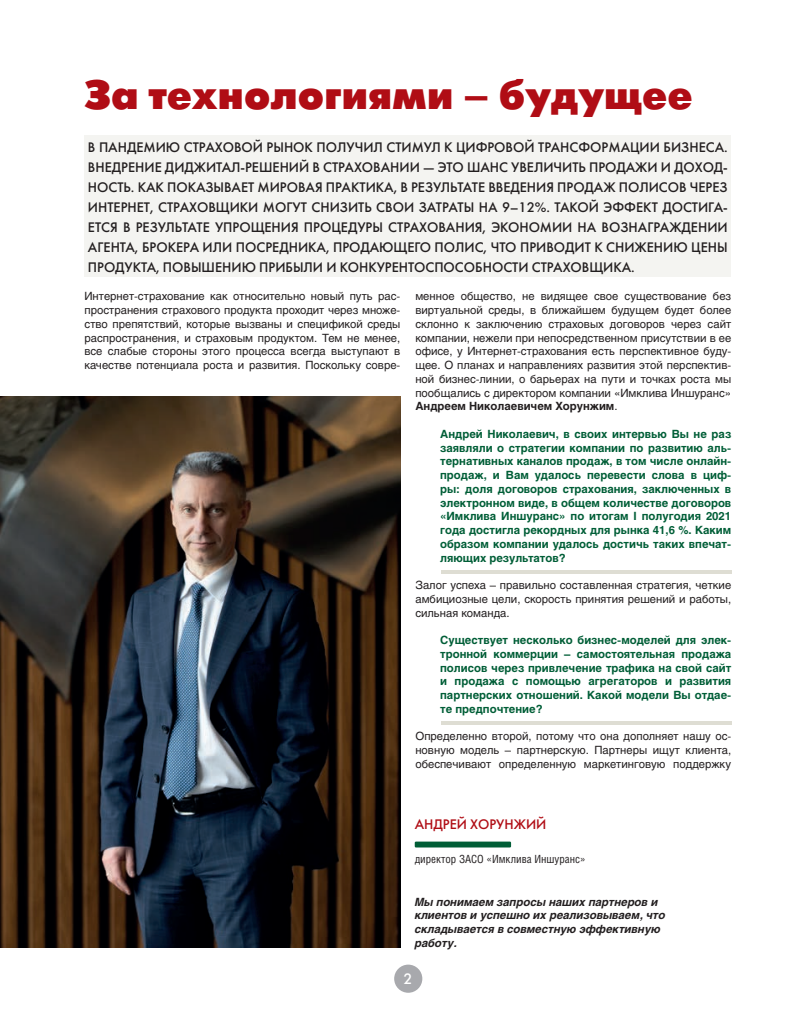
<style>
.page{position:relative;width:798px;height:1028px;background:#fff}
.page>*{position:absolute;margin:0;border:0;box-sizing:border-box;transform-origin:0 0}
.t1{font:40.88px "Futuris XC";color:#b00d15}
.t2{font:15px "Futura Futuris C";color:#fff}
.t3{font:13.75px/20px "Futura Futuris C";color:#231f20;text-align:justify}
.t4{font:13.75px "Futura Futuris C";color:#b00d15}
.t5{font:11.25px/13.8px "Helios C";color:#231f20;text-align:justify}
.t6{font:700 11.25px/13.8px "Helios C";color:#015e37;text-align:justify}
.t7{font:italic 700 11.25px/13.8px "Helios C";color:#231f20}
.t8{font:11.25px "Helios Cond C";color:#231f20}
.s1{font-weight:700}
</style>
<div class="page">
<div style="left:394px;top:964px;width:28px;height:28px;background:#a8a9ad;border-radius:50%"></div>
<div style="left:84px;top:135px;width:647px;height:142px;background:#f4f4f1"></div>
<svg style="left:441px;top:570px;width:290px;height:4px"></svg>
<svg style="left:441px;top:721px;width:290px;height:4px"></svg>
<img style="left:0;top:396px;width:400px;height:551px">
<div style="left:414px;top:841px;width:97px;height:6px;background:#015e37"></div>
<h1 class="t1" style="left:84px;top:72px;width:609px">За технологиями – будущее</h1>
<p class="t3" style="left:88px;top:137px;width:641px">В ПАНДЕМИЮ СТРАХОВОЙ РЫНОК ПОЛУЧИЛ СТИМУЛ К ЦИФРОВОЙ ТРАНСФОРМАЦИИ БИЗНЕСА.<br>ВНЕДРЕНИЕ ДИДЖИТАЛ-РЕШЕНИЙ В СТРАХОВАНИИ — ЭТО ШАНС УВЕЛИЧИТЬ ПРОДАЖИ И ДОХОД-НОСТЬ. КАК ПОКАЗЫВАЕТ МИРОВАЯ ПРАКТИКА, В РЕЗУЛЬТАТЕ ВВЕДЕНИЯ ПРОДАЖ ПОЛИСОВ ЧЕРЕЗ ИНТЕРНЕТ, СТРАХОВЩИКИ МОГУТ СНИЗИТЬ СВОИ ЗАТРАТЫ НА 9–12%. ТАКОЙ ЭФФЕКТ ДОСТИГА-ЕТСЯ В РЕЗУЛЬТАТЕ УПРОЩЕНИЯ ПРОЦЕДУРЫ СТРАХОВАНИЯ, ЭКОНОМИИ НА ВОЗНАГРАЖДЕНИИ АГЕНТА, БРОКЕРА ИЛИ ПОСРЕДНИКА, ПРОДАЮЩЕГО ПОЛИС, ЧТО ПРИВОДИТ К СНИЖЕНИЮ ЦЕНЫ ПРОДУКТА, ПОВЫШЕНИЮ ПРИБЫЛИ И КОНКУРЕНТОСПОСОБНОСТИ СТРАХОВЩИКА.</p>
<p class="t5" style="left:84px;top:289px;width:317px">Интернет-страхование как относительно новый путь рас&shy;пространения страхового продукта проходит через множе&shy;ство препятствий, которые вызваны и спецификой среды распространения, и страховым продуктом. Тем не менее, все слабые стороны этого процесса всегда выступают в качестве потенциала роста и развития. Поскольку совре-</p>
<p class="t5" style="left:415px;top:289px;width:317px">менное общество, не видящее свое существование без виртуальной среды, в ближайшем будущем будет более склонно к заключению страховых договоров через сайт компании, нежели при непосредственном присутствии в ее офисе, у Интернет-страхования есть перспективное буду&shy;щее. О планах и направлениях развития этой перспектив&shy;ной бизнес-линии, о барьерах на пути и точках роста мы пообщались с директором компании «Имклива Иншуранс» <span class="s1">Андреем Николаевичем Хорунжим</span>.</p>
<p class="t6" style="left:440px;top:427px;width:292px">Андрей Николаевич, в своих интервью Вы не раз заявляли о стратегии компании по развитию аль&shy;тернативных каналов продаж, в том числе онлайн&shy;продаж, и Вам удалось перевести слова в циф&shy;ры: доля договоров страхования, заключенных в электронном виде, в общем количестве договоров «Имклива Иншуранс» по итогам I полугодия 2021 года достигла рекордных для рынка 41,6 %. Каким образом компании удалось достичь таких впечат&shy;ляющих результатов?</p>
<p class="t5" style="left:415px;top:578px;width:317px">Залог успеха – правильно составленная стратегия, четкие амбициозные цели, скорость принятия решений и работы, сильная команда.</p>
<p class="t6" style="left:440px;top:633px;width:292px">Существует несколько бизнес-моделей для элек&shy;тронной коммерции – самостоятельная продажа полисов через привлечение трафика на свой сайт и продажа с помощью агрегаторов и развития партнерских отношений. Какой модели Вы отдае&shy;те предпочтение?</p>
<p class="t5" style="left:415px;top:729px;width:317px">Определенно второй, потому что она дополняет нашу ос&shy;новную модель – партнерскую. Партнеры ищут клиента, обеспечивают определенную маркетинговую поддержку</p>
<p class="t4" style="left:414px;top:816px;width:133px">АНДРЕЙ ХОРУНЖИЙ</p>
<p class="t8" style="left:414px;top:852px;width:172px">директор ЗАСО «Имклива Иншуранс»</p>
<p class="t7" style="left:414px;top:894px;width:252px">Мы понимаем запросы наших партнеров и клиентов и успешно их реализовываем, что складывается в совместную эффективную работу.</p>
<h2 class="t2" style="left:403px;top:969px;width:10px">2</h2>
</div>
